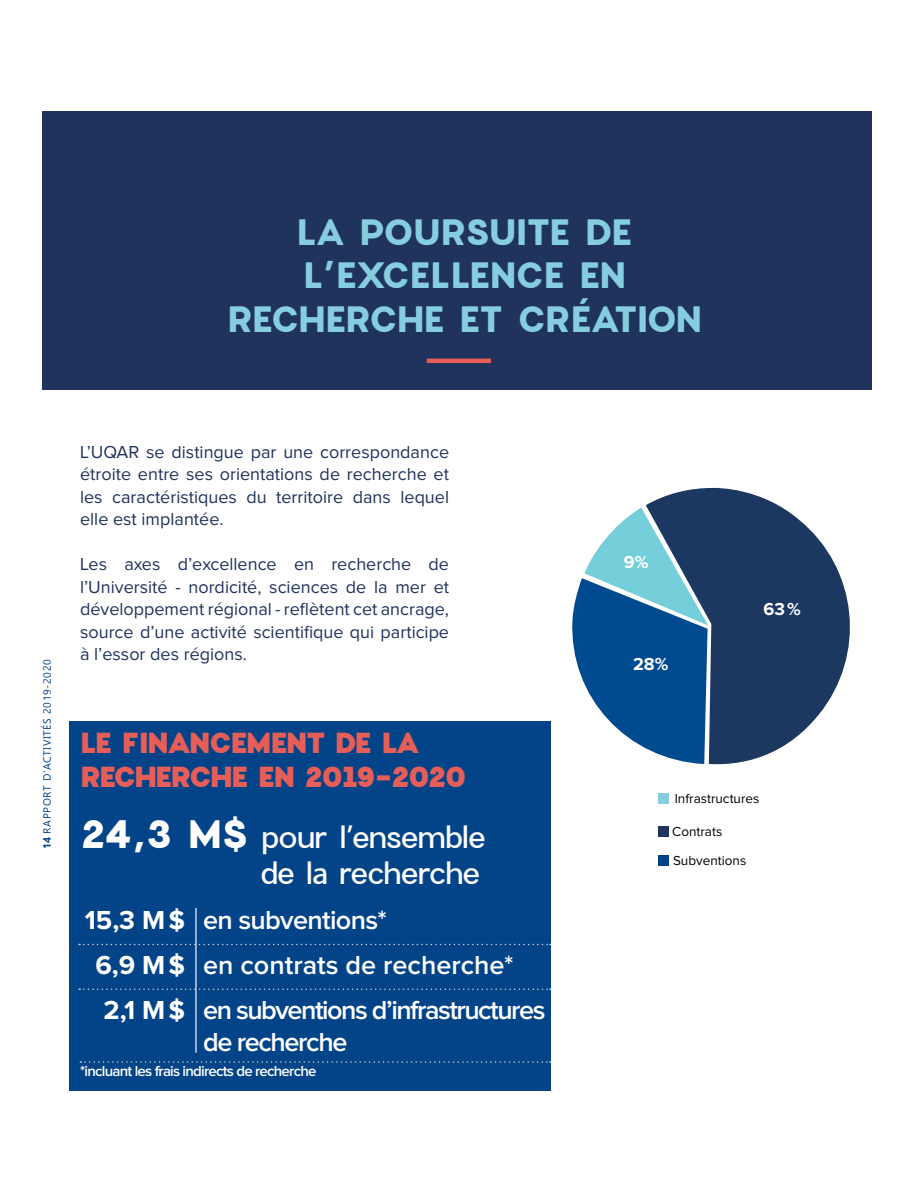
<style>
.page{position:relative;width:918px;height:1188px;background:#fff}
.page>*{position:absolute;margin:0;border:0;box-sizing:border-box;transform-origin:0 0}
.t1{font:700 36px/43.2px "Charlevoix Pro";letter-spacing:-.04em;color:#86cedf;text-align:center}
.t2{font:500 30px/36px "Charlevoix Pro";letter-spacing:-.02em;color:#fff;text-align:right}
.t3{font:900 28.5px/34.2px "Charlevoix Pro";letter-spacing:-.07em;color:#e65e57}
.t4{font:600 27px "Proxima Nova";letter-spacing:-.05em;color:#fff}
.t5{font:600 27px "Proxima Nova";color:#fff}
.t6{font:600 27px "Proxima Nova";letter-spacing:-.025em;color:#fff}
.t7{font:18px/22.5px "Proxima Nova";color:#20335d;text-align:justify}
.t8{font:700 18px "Proxima Nova";color:#fff}
.t9{font:600 15px "Proxima Nova";letter-spacing:-.05em;color:#fff}
.t10{font:13.5px "Proxima Nova";color:#000}
.t11{font:10.5px "Gadugi";letter-spacing:.06em;color:#004288}
.s1{font-weight:700;color:#004289}
.s2{font-weight:700;font-size:39px}
.s3{font-weight:700}
</style>
<div class="page">
<svg style="left:646px;top:488px;width:204px;height:277px;fill:#1c3861"></svg>
<svg style="left:572px;top:508px;width:136px;height:256px"></svg>
<div style="left:42px;top:112px;width:830px;height:278px;background:#20335d"></div>
<div style="left:69px;top:722px;width:482px;height:369px;background:#004288"></div>
<hr style="left:427px;top:359px;width:64px;height:4px;background:#e65e57">
<hr style="left:195px;top:908px;width:2px;height:145px;background:#fff">
<svg style="left:79px;top:944px;width:472px;height:1px"></svg>
<svg style="left:79px;top:989px;width:472px;height:1px"></svg>
<svg style="left:80px;top:1061px;width:471px;height:2px"></svg>
<div style="left:659px;top:826px;width:10px;height:11px;background:#20335d"></div>
<div style="left:659px;top:793px;width:10px;height:11px;background:#86cedf"></div>
<div style="left:659px;top:855px;width:10px;height:11px;background:#004288"></div>
<h1 class="t1" style="left:227px;top:211px;width:476px">LA POURSUITE DE<br>L’EXCELLENCE EN<br>RECHERCHE ET CRÉATION</h1>
<p class="t11" style="left:41px;top:849px;width:191px;rotate:-90deg"><span class="s1">14</span> RAPPORT D’ACTIVITÉS 2019-2020</p>
<p class="t7" style="left:80px;top:441px;width:371px">L’UQAR se distingue par une correspondance étroite entre ses orientations de recherche et les caractéristiques du territoire dans lequel elle est implantée.</p>
<p class="t7" style="left:80px;top:554px;width:371px">Les axes d’excellence en recherche de l’Université - nordicité, sciences de la mer et développement régional - reflètent cet ancrage, source d’une activité scientifique qui participe à l’essor des régions.</p>
<h3 class="t3" style="left:80px;top:726px;width:388px">LE FINANCEMENT DE LA<br>RECHERCHE EN 2019-2020</h3>
<h2 class="t2" style="left:80px;top:819px;width:407px"><span class="s2">24,3 M$</span> pour l’ensemble de la recherche</h2>
<h3 class="t6" style="left:85px;top:907px;width:303px"><span class="s3">15,3 M$</span> en subventions*</h3>
<h3 class="t5" style="left:95px;top:952px;width:420px"><span class="s3">6,9 M$</span> en contrats de recherche*</h3>
<h3 class="t4" style="left:104px;top:997px;width:443px"><span class="s3">2,1 M $</span> en subventions d’infrastructures</h3>
<h3 class="t4" style="left:203px;top:1030px;width:146px">de recherche</h3>
<p class="t9" style="left:80px;top:1065px;width:238px">*incluant les frais indirects de recherche</p>
<p class="t8" style="left:624px;top:554px;width:26px">9%</p>
<p class="t8" style="left:633px;top:655px;width:37px">28%</p>
<p class="t8" style="left:764px;top:601px;width:39px">63%</p>
<p class="t10" style="left:675px;top:792px;width:86px">Infrastructures</p>
<p class="t10" style="left:672px;top:826px;width:52px">Contrats</p>
<p class="t10" style="left:673px;top:855px;width:75px">Subventions</p>
</div>
